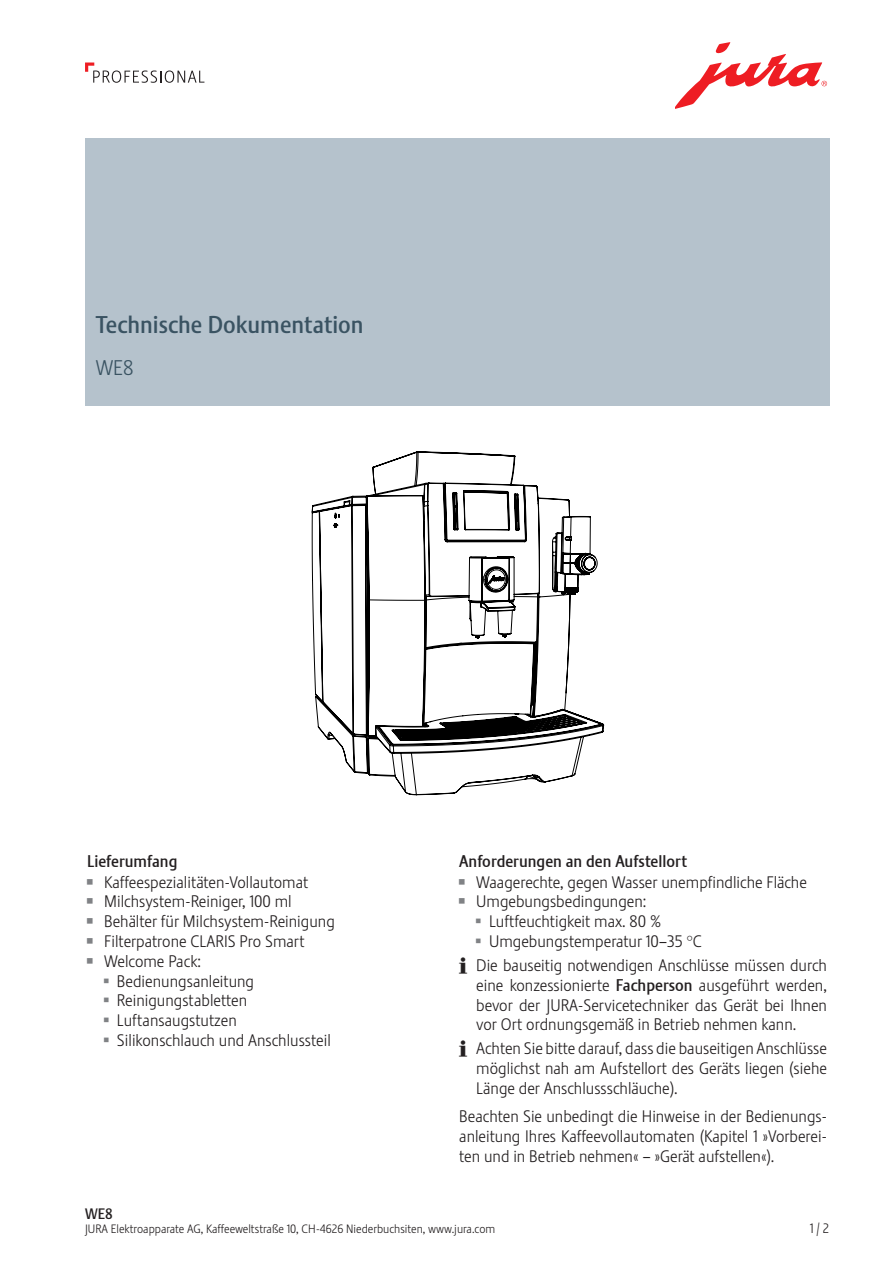
<style>
.page{position:relative;width:893px;height:1263px;background:#fff}
.page>*{position:absolute;margin:0;border:0;box-sizing:border-box;transform-origin:0 0}
.t1{font:24px "Stalemate Pro 2 J Medium";color:#3a5362}
.t2{font:21px "Stalemate Pro 2 J Light";color:#3a5362}
.t3{font:16.5px/19.8px "Stalemate Pro 2 J Light";color:#231f20;text-align:justify}
.t4{font:16.5px "Stalemate LF";color:#231f20}
.t5{font:15px "Stalemate Pro 2 J Medium";color:#231f20}
.t6{font:13.5px "Stalemate Pro 2 J Light";color:#231f20}
.t7{font:12px "Stalemate Pro 2 J Light";color:#231f20}
.t8{font:4.05px/4.5px "Arial";color:#000;text-align:center;scale:1.26 1}
.t9{font:4.05px "Arial";color:#000}
.s1{font-family:"Jura Pict 2006";color:#808285}
.s2{font-family:"Jura Pict 2006"}
.s3{font-family:"Stalemate LF"}
</style>
<div class="page">
<svg style="left:675px;top:42px;width:152px;height:67px"></svg>
<svg style="left:85px;top:63px;width:119px;height:20px"></svg>
<div style="left:85px;top:138px;width:744px;height:268px;background:#b5c2cc"></div>
<hr style="left:292px;top:440px;width:1px;height:383px;background:#000">
<hr style="left:292px;top:440px;width:322px;height:1px;background:#000">
<hr style="left:890px;top:440px;width:1px;height:383px;background:#000">
<hr style="left:292px;top:877px;width:322px;height:1px;background:#000">
<svg style="left:312px;top:451px;width:292px;height:345px"></svg>
<h1 class="t1" style="left:96px;top:310px;width:269px">Technische Dokumentation</h1>
<p class="t2" style="left:96px;top:356px;width:39px">WE8</p>
<p class="t4" style="left:87px;top:851px;width:92px">Lieferumfang</p>
<p class="t4" style="left:459px;top:851px;width:229px">Anforderungen an den Aufstellort</p>
<p class="t3" style="left:87px;top:872px;width:223px"><span class="s1">Z</span> Kaffeespezialitäten-Vollautomat</p>
<p class="t3" style="left:87px;top:892px;width:206px"><span class="s1">Z</span> Milchsystem-Reiniger, 100 ml</p>
<p class="t3" style="left:87px;top:911px;width:249px"><span class="s1">Z</span> Behälter für Milchsystem-Reinigung</p>
<p class="t3" style="left:87px;top:931px;width:219px"><span class="s1">Z</span> Filterpatrone CLARIS Pro Smart</p>
<p class="t3" style="left:87px;top:951px;width:115px"><span class="s1">Z</span> Welcome Pack:</p>
<p class="t3" style="left:104px;top:971px;width:151px"><span class="s1">U</span> Bedienungsanleitung</p>
<p class="t3" style="left:104px;top:991px;width:145px"><span class="s1">U</span> Reinigungstabletten</p>
<p class="t3" style="left:104px;top:1010px;width:134px"><span class="s1">U</span> Luftansaugstutzen</p>
<p class="t3" style="left:104px;top:1030px;width:228px"><span class="s1">U</span> Silikonschlauch und Anschlussteil</p>
<p class="t8" style="left:634px;top:858px;width:48px">Jura Elektroapparate AG<br>CH-4626 Niederbuchsiten</p>
<p class="t3" style="left:459px;top:872px;width:349px"><span class="s1">Z</span> Waagerechte, gegen Wasser unempfindliche Fläche</p>
<p class="t3" style="left:459px;top:892px;width:189px"><span class="s1">Z</span> Umgebungsbedingungen:</p>
<p class="t3" style="left:476px;top:911px;width:186px"><span class="s1">U</span> Luftfeuchtigkeit max. 80 %</p>
<p class="t3" style="left:476px;top:931px;width:227px"><span class="s1">U</span> Umgebungstemperatur 10–35 °C</p>
<p class="t3" style="left:476px;top:955px;width:352px;text-indent:-17px"><span class="s2">E</span> Die bauseitig notwendigen Anschlüsse müssen durch eine konzessionierte <span class="s3">Fachperson</span> ausgeführt werden, bevor der JURA-Servicetechniker das Gerät bei Ihnen vor Ort ordnungsgemäß in Betrieb nehmen kann.</p>
<p class="t3" style="left:476px;top:1039px;width:352px;text-indent:-17px"><span class="s2">E</span> Achten Sie bitte darauf, dass die bauseitigen Anschlüsse möglichst nah am Aufstellort des Geräts liegen (siehe Länge der Anschlussschläuche).</p>
<p class="t3" style="left:459px;top:1107px;width:369px">Beachten Sie unbedingt die Hinweise in der Bedienungs&shy;anleitung Ihres Kaffeevollautomaten (Kapitel 1 »Vorberei&shy;ten und in Betrieb nehmen« – »Gerät aufstellen«).</p>
<p class="t9" style="left:173px;top:879px;width:5px">G</p>
<p class="t9" style="left:248px;top:879px;width:4px">H</p>
<p class="t9" style="left:545px;top:879px;width:5px">M</p>
<p class="t9" style="left:613px;top:879px;width:4px">N</p>
<p class="t9" style="left:694px;top:879px;width:5px">O</p>
<p class="t9" style="left:769px;top:879px;width:4px">P</p>
<p class="t5" style="left:85px;top:1204px;width:29px">WE8</p>
<p class="t7" style="left:85px;top:1222px;width:412px">JURA Elektroapparate AG, Kaffeeweltstraße 10, CH-4626 Niederbuchsiten, www.jura.com</p>
<p class="t6" style="left:810px;top:1220px;width:21px">1 / 2</p>
</div>
